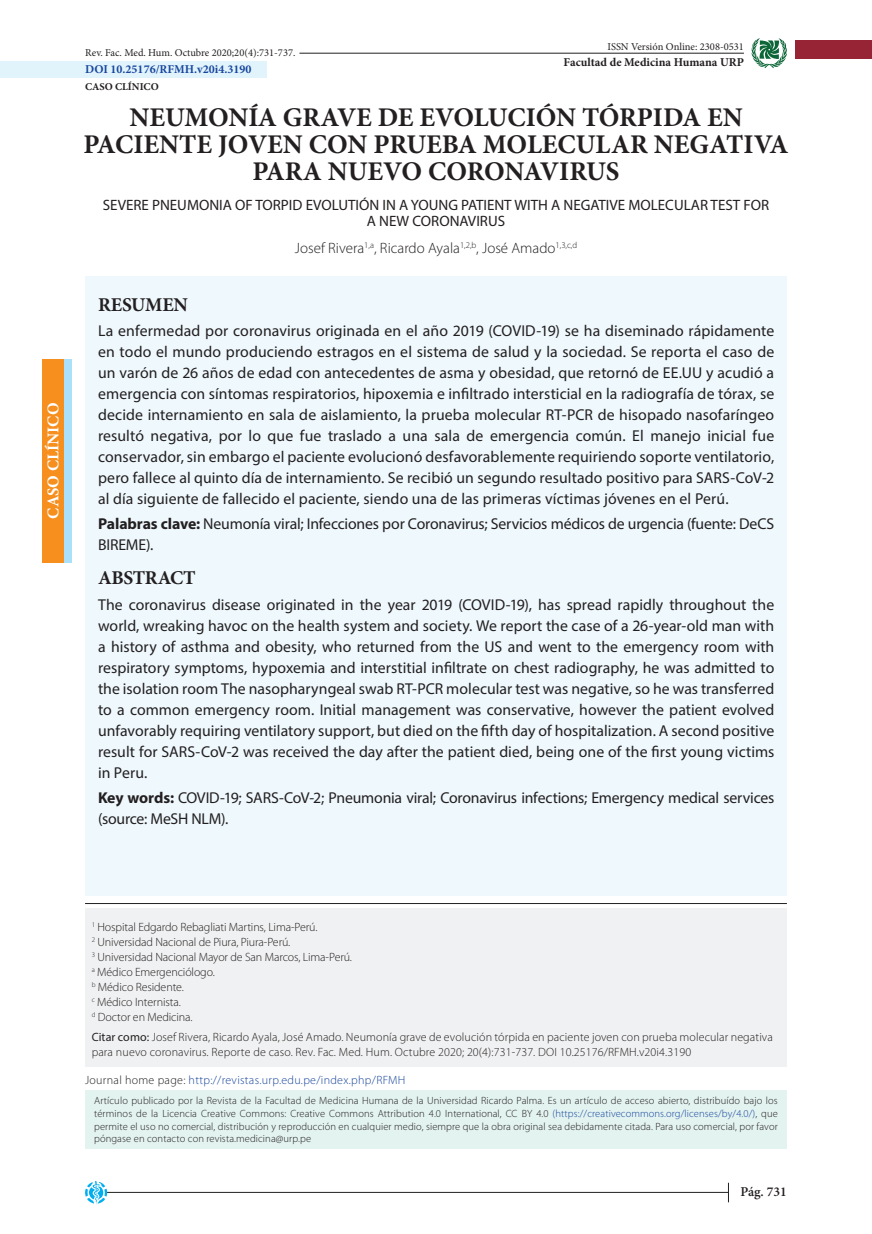
<style>
.page{position:relative;width:872px;height:1234px;background:#fff}
.page>*{position:absolute;margin:0;border:0;box-sizing:border-box;transform-origin:0 0}
.t1{font:700 27px/27px "Minion Pro";color:#231f20;text-align:center}
.t2{font:700 19.5px "Minion Pro";letter-spacing:-.015em;color:#231f20}
.t3{font:700 16.5px "Minion Pro";color:#fff}
.t4{font:15.75px/21px "Myriad Pro";letter-spacing:-.01em;color:#231f20;text-align:justify}
.t5{font:15px/16.5px "Myriad Pro";color:#231f20;text-align:center}
.t6{font:300 15px "Myriad Pro";color:#231f20}
.t7{font:600 13.5px "Minion Pro";color:#231f20}
.t8{font:300 12px/14.4px "Myriad Pro";color:#231f20}
.t9{font:300 12px "Myriad Pro";letter-spacing:.025em;color:#18469d}
.t10{font:700 12px "Minion Pro";color:#231f20}
.t11{font:700 12px "Minion Pro";color:#18469d}
.t12{font:300 10.5px/12.6px "Myriad Pro";letter-spacing:.01em;color:#231f20;text-align:justify}
.t13{font:10.5px "Minion Pro";color:#231f20}
.t14{font:700 10.5px "Minion Pro";color:#231f20}
.s1{font-weight:700}
.s2{font-weight:400}
.s3{color:#231f20}
.s4{color:#18469d}
</style>
<div class="page">
<hr style="left:106px;top:1191px;width:623px;height:1px;background:#231f20">
<svg style="left:85px;top:1181px;width:23px;height:23px"></svg>
<svg style="left:728px;top:1182px;width:1px;height:19px"></svg>
<svg style="left:751px;top:38px;width:36px;height:30px"></svg>
<div style="left:0;top:61px;width:266px;height:17px;background:#e1f4fc"></div>
<div style="left:85px;top:276px;width:702px;height:619px;background:#eef8fd"></div>
<hr style="left:85px;top:902px;width:702px;height:1px;background:#231f20">
<div style="left:795px;top:41px;width:77px;height:18px;background:#962435"></div>
<div style="left:85px;top:908px;width:702px;height:158px;background:#f0f1f2"></div>
<div style="left:43px;top:359px;width:29px;height:203px;background:#aae0f9"></div>
<div style="left:43px;top:359px;width:21px;height:203px;background:#f68f1e"></div>
<div style="left:85px;top:1089px;width:702px;height:59px;background:#e3f3f0"></div>
<hr style="left:299px;top:53px;width:445px;height:1px;background:#231f20">
<p class="t3" style="left:42px;top:518px;width:117px;rotate:-90deg">CASO CLÍNICO</p>
<p class="t13" style="left:85px;top:46px;width:212px">Rev. Fac. Med. Hum. Octubre 2020;20(4):731-737.</p>
<p class="t11" style="left:85px;top:61px;width:168px">DOI 10.25176/RFMH.v20i4.3190</p>
<p class="t14" style="left:85px;top:79px;width:75px">CASO CLÍNICO</p>
<p class="t13" style="left:607px;top:39px;width:138px">ISSN Versión Online: 2308-0531</p>
<p class="t10" style="left:563px;top:53px;width:182px">Facultad de Medicina Humana URP</p>
<p class="t1" style="left:84px;top:103px;width:706px">NEUMONÍA GRAVE DE EVOLUCIÓN TÓRPIDA EN<br>PACIENTE JOVEN CON PRUEBA MOLECULAR NEGATIVA<br>PARA NUEVO CORONAVIRUS</p>
<p class="t5" style="left:103px;top:196px;width:668px">SEVERE PNEUMONIA OF TORPID EVOLUTIÓN IN A YOUNG PATIENT WITH A NEGATIVE MOLECULAR TEST FOR<br>A NEW CORONAVIRUS</p>
<p class="t6" style="left:295px;top:239px;width:284px">Josef Rivera<sup>1,a</sup>, Ricardo Ayala<sup>1,2,b</sup>, José Amado<sup>1,3,c,d</sup></p>
<p class="t2" style="left:98px;top:291px;width:91px">RESUMEN</p>
<p class="t4" style="left:98px;top:320px;width:678px">La enfermedad por coronavirus originada en el año 2019 (COVID-19) se ha diseminado rápidamente en todo el mundo produciendo estragos en el sistema de salud y la sociedad. Se reporta el caso de un varón de 26 años de edad con antecedentes de asma y obesidad, que retornó de EE.UU y acudió a emergencia con síntomas respiratorios, hipoxemia e infiltrado intersticial en la radiografía de tórax, se decide internamiento en sala de aislamiento, la prueba molecular RT-PCR de hisopado nasofaríngeo resultó negativa, por lo que fue traslado a una sala de emergencia común. El manejo inicial fue conservador, sin embargo el paciente evolucionó desfavorablemente requiriendo soporte ventilatorio, pero fallece al quinto día de internamiento. Se recibió un segundo resultado positivo para SARS-CoV-2 al día siguiente de fallecido el paciente, siendo una de las primeras víctimas jóvenes en el Perú.</p>
<p class="t4" style="left:98px;top:513px;width:677px"><span class="s1">Palabras clave:</span> Neumonía viral; Infecciones por Coronavirus; Servicios médicos de urgencia (fuente: DeCS<br>BIREME).</p>
<p class="t2" style="left:98px;top:564px;width:99px">ABSTRACT</p>
<p class="t4" style="left:98px;top:593px;width:678px">The coronavirus disease originated in the year 2019 (COVID-19), has spread rapidly throughout the world, wreaking havoc on the health system and society. We report the case of a 26-year-old man with a history of asthma and obesity, who returned from the US and went to the emergency room with respiratory symptoms, hypoxemia and interstitial infiltrate on chest radiography, he was admitted to the isolation room The nasopharyngeal swab RT-PCR molecular test was negative, so he was transferred to a common emergency room. Initial management was conservative, however the patient evolved unfavorably requiring ventilatory support, but died on the fifth day of hospitalization. A second positive result for SARS-CoV-2 was received the day after the patient died, being one of the first young victims in Peru.</p>
<p class="t4" style="left:98px;top:786px;width:677px"><span class="s1">Key words:</span> COVID-19; SARS-CoV-2; Pneumonia viral; Coronavirus infections; Emergency medical services (source: MeSH NLM).</p>
<p class="t8" style="left:92px;top:919px;width:227px"><sup>1</sup> Hospital Edgardo Rebagliati Martins, Lima-Perú.</p>
<p class="t8" style="left:92px;top:934px;width:200px"><sup>2</sup> Universidad Nacional de Piura, Piura-Perú.</p>
<p class="t8" style="left:92px;top:949px;width:262px"><sup>3</sup> Universidad Nacional Mayor de San Marcos, Lima-Perú.</p>
<p class="t8" style="left:92px;top:964px;width:125px"><sup>a</sup> Médico Emergenciólogo.</p>
<p class="t8" style="left:92px;top:979px;width:94px"><sup>b</sup> Médico Residente.</p>
<p class="t8" style="left:92px;top:994px;width:91px"><sup>c</sup> Médico Internista.</p>
<p class="t8" style="left:92px;top:1009px;width:102px"><sup>d</sup> Doctor en Medicina.</p>
<p class="t8" style="left:92px;top:1029px;width:683px"><span class="s2">Citar como:</span> Josef Rivera, Ricardo Ayala, José Amado. Neumonía grave de evolución tórpida en paciente joven con prueba molecular negativa para nuevo coronavirus. Reporte de caso. Rev. Fac. Med. Hum. Octubre 2020; 20(4):731-737. DOI 10.25176/RFMH.v20i4.3190</p>
<p class="t9" style="left:85px;top:1072px;width:322px"><span class="s3">Journal home page:</span> http://revistas.urp.edu.pe/index.php/RFMH</p>
<p class="t12" style="left:94px;top:1094px;width:685px">Artículo publicado por la Revista de la Facultad de Medicina Humana de la Universidad Ricardo Palma. Es un artículo de acceso abierto, distribuído bajo los términos de la Licencia Creative Commons: Creative Commons Attribution 4.0 International, CC BY 4.0 <span class="s4">(https://creativecommons.org/licenses/by/4.0/)</span>, que permite el uso no comercial, distribución y reproducción en cualquier medio, siempre que la obra original sea debidamente citada. Para uso comercial, por favor póngase en contacto con revista.medicina@urp.pe</p>
<p class="t7" style="left:740px;top:1181px;width:48px">Pág. 731</p>
</div>
